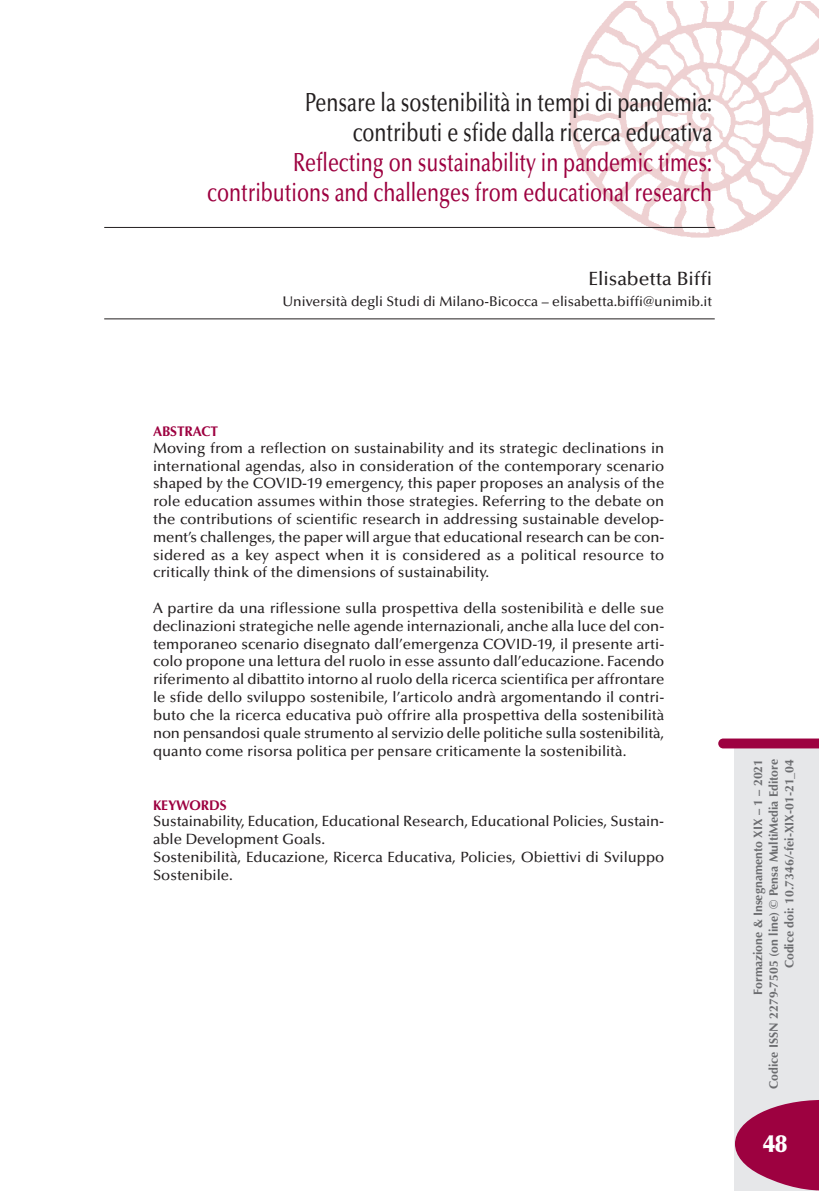
<style>
.page{position:relative;width:819px;height:1191px;background:#fff}
.page>*{position:absolute;margin:0;border:0;box-sizing:border-box;transform-origin:0 0}
.t1{font:500 26.25px/30.1px "Optima";color:#9d0140;text-align:right;scale:.75 1}
.t2{font:500 26.25px/30.1px "Optima";color:#231f20;text-align:right;scale:.75 1}
.t3{font:900 24.5px "Optima";color:#fff}
.t4{font:500 19.25px "Optima";color:#231f20}
.t5{font:500 14.88px/17.8px "Optima";color:#231f20;text-align:justify}
.t6{font:500 14px "Optima";color:#231f20}
.t7{font:700 14px "Optima";letter-spacing:-.01em;color:#9d0140}
.t8{font:700 12.25px/15.8px "Optima";color:#6c6d70;text-align:right}
</style>
<div class="page">
<img style="left:547px;top:2px;width:271px;height:236px">
<hr style="left:104px;top:318px;width:610px;height:1px;background:#231f20">
<div style="left:734px;top:748px;width:85px;height:353px;background:#e6e7e9"></div>
<svg style="left:718px;top:738px;width:101px;height:10px"></svg>
<div style="left:734px;top:1101px;width:83px;height:90px;background:#e6e7e9"></div>
<svg style="left:735px;top:1100px;width:84px;height:90px"></svg>
<hr style="left:104px;top:227px;width:610px;height:1px;background:#231f20">
<h1 class="t2" style="left:305px;top:88px;width:544px">Pensare la sostenibilità in tempi di pandemia: contributi e sfide dalla ricerca educativa</h1>
<h1 class="t1" style="left:207px;top:148px;width:674px">Reflecting on sustainability in pandemic times: contributions and challenges from educational research</h1>
<p class="t4" style="left:588px;top:268px;width:125px">Elisabetta Biffi</p>
<p class="t6" style="left:282px;top:294px;width:431px">Università degli Studi di Milano-Bicocca – elisabetta.biffi@unimib.it</p>
<p class="t7" style="left:153px;top:425px;width:66px">ABSTRACT</p>
<p class="t5" style="left:153px;top:439px;width:513px">Moving from a reflection on sustainability and its strategic declinations in international agendas, also in consideration of the contemporary scenario shaped by the COVID-19 emergency, this paper proposes an analysis of the role education assumes within those strategies. Referring to the debate on the contributions of scientific research in addressing sustainable develop&shy;ment’s challenges, the paper will argue that educational research can be con&shy;sidered as a key aspect when it is considered as a political resource to critically think of the dimensions of sustainability.</p>
<p class="t5" style="left:153px;top:599px;width:512px">A partire da una riflessione sulla prospettiva della sostenibilità e delle sue declinazioni strategiche nelle agende internazionali, anche alla luce del con&shy;temporaneo scenario disegnato dall’emergenza COVID-19, il presente arti&shy;colo propone una lettura del ruolo in esse assunto dall’educazione. Facendo riferimento al dibattito intorno al ruolo della ricerca scientifica per affrontare le sfide dello sviluppo sostenibile, l’articolo andrà argomentando il contri&shy;buto che la ricerca educativa può offrire alla prospettiva della sostenibilità non pensandosi quale strumento al servizio delle politiche sulla sostenibilità, quanto come risorsa politica per pensare criticamente la sostenibilità.</p>
<p class="t7" style="left:153px;top:799px;width:75px">KEYWORDS</p>
<p class="t5" style="left:153px;top:812px;width:512px;text-align:left">Sustainability, Education, Educational Research, Educational Policies, Sustain&shy;able Development Goals.<br>Sostenibilità, Educazione, Ricerca Educativa, Policies, Obiettivi di Sviluppo Sostenibile.</p>
<p class="t8" style="left:751px;top:1089px;width:331px;rotate:-90deg">Formazione &amp; Insegnamento XIX – 1 – 2021<br>Codice ISSN 2279-7505 (on line) © Pensa MultiMedia Editore<br>Codice doi: 10.7346/-fei-XIX-01-21_04</p>
<h2 class="t3" style="left:763px;top:1133px;width:26px">48</h2>
</div>
